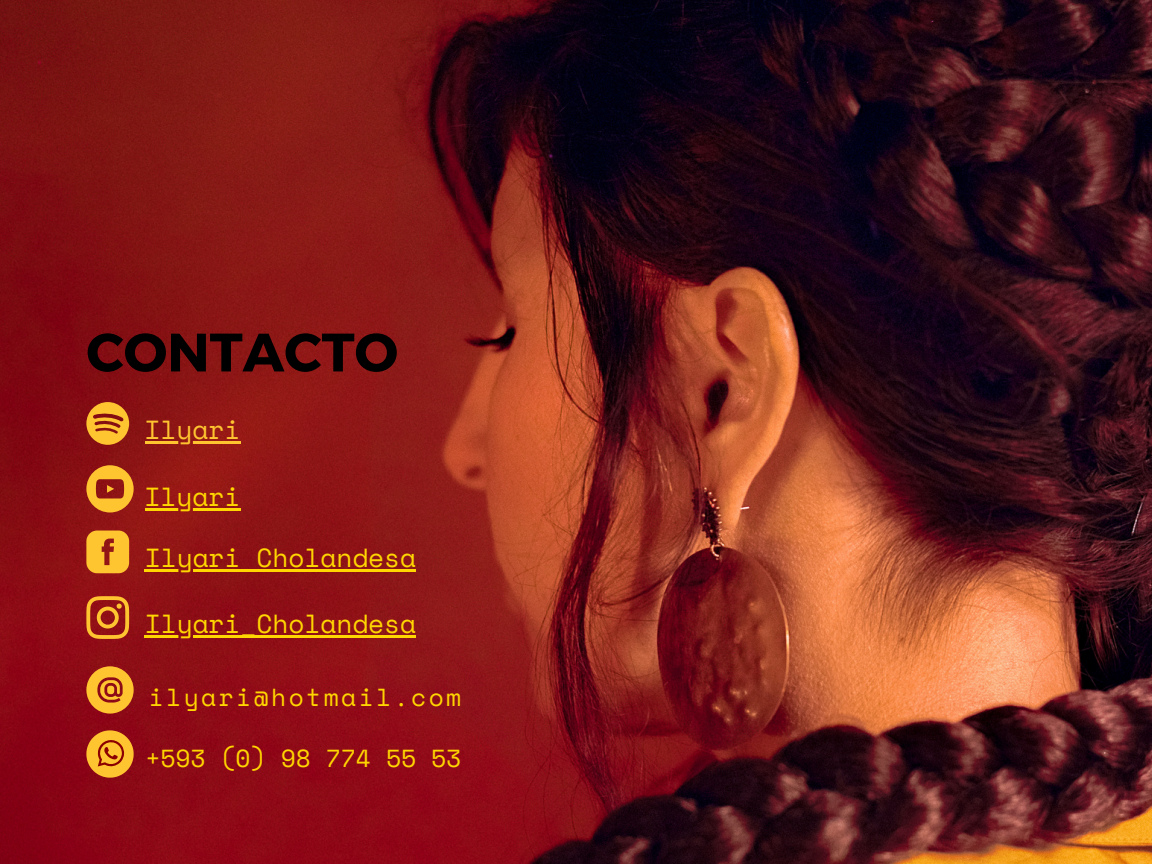
<style>
.page{position:relative;width:1152px;height:864px;background:#fff}
.page>*{position:absolute;margin:0;border:0;box-sizing:border-box;transform-origin:0 0}
.t1{font:700 54px "Montserrat";color:#000}
.t2{font:26.1px "Space Mono";color:#ffd600}
.t3{font:26.1px "Space Mono";color:#ffc530}
.t4{font:24.6px "Space Mono";letter-spacing:.1em;color:#ffd600}
.t5{font:24.6px "Space Mono";color:#ffd600}
</style>
<div class="page">
<img style="left:0;top:0;width:1152px;height:864px">
<svg style="left:86px;top:531px;width:43px;height:42px;background:#eda82b"></svg>
<svg style="left:86px;top:596px;width:43px;height:43px;background:#be5a20"></svg>
<svg style="left:86px;top:402px;width:43px;height:43px;background:#d28225"></svg>
<svg style="left:86px;top:465px;width:48px;height:48px;background:#cb7323"></svg>
<svg style="left:86px;top:666px;width:48px;height:48px;background:#d47f26"></svg>
<svg style="left:86px;top:730px;width:48px;height:48px;background:#d78324"></svg>
<hr style="left:145px;top:570px;width:271px;height:2px;background:#ffd600">
<hr style="left:145px;top:635px;width:271px;height:2px;background:#ffd600">
<hr style="left:145px;top:441px;width:95px;height:2px;background:#ffc530">
<hr style="left:145px;top:508px;width:95px;height:3px;background:#ffd600">
<h1 class="t1" style="left:86px;top:317px;width:313px">CONTACTO</h1>
<p class="t3" style="left:145px;top:410px;width:97px">Ilyari</p>
<p class="t2" style="left:145px;top:477px;width:97px">Ilyari</p>
<p class="t2" style="left:145px;top:538px;width:273px">Ilyari Cholandesa</p>
<p class="t2" style="left:145px;top:604px;width:273px">Ilyari_Cholandesa</p>
<p class="t4" style="left:149px;top:678px;width:314px">ilyari@hotmail.com</p>
<p class="t5" style="left:145px;top:740px;width:317px">+593 (0) 98 774 55 53</p>
</div>
